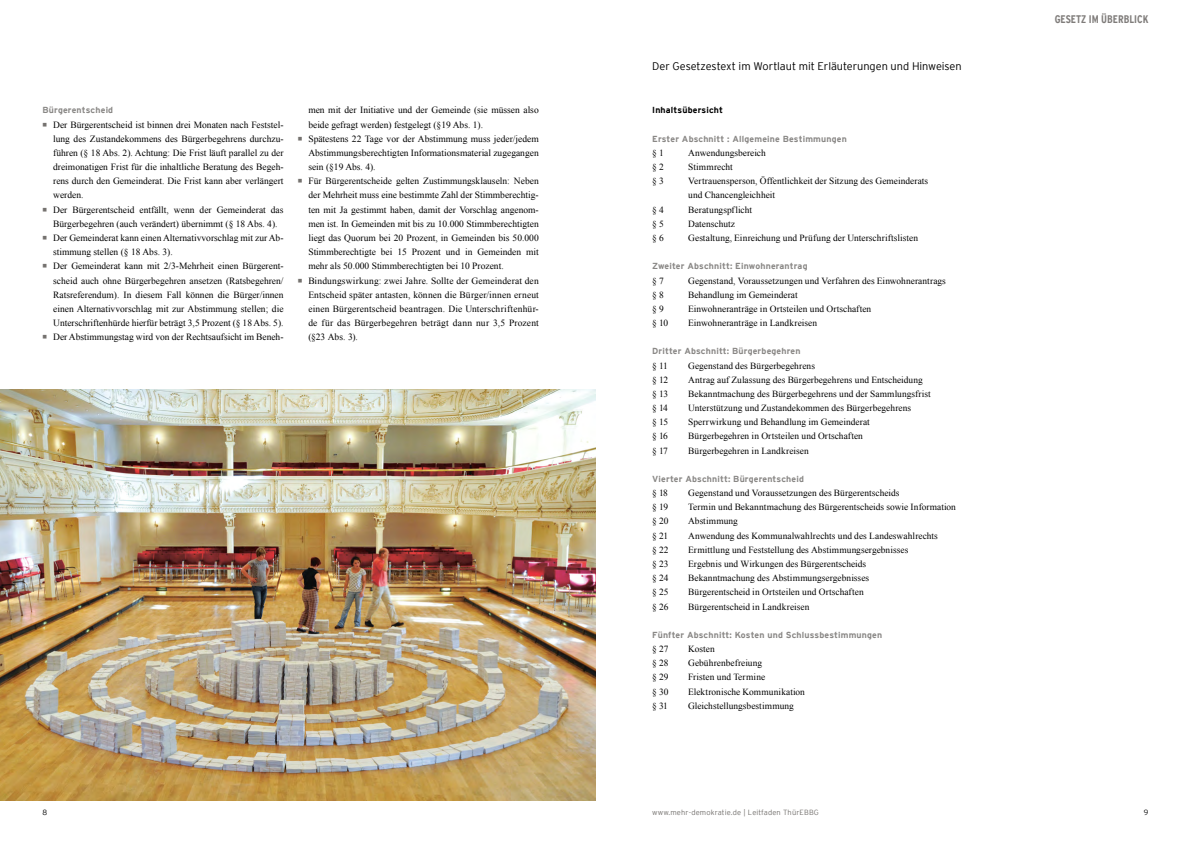
<style>
.page{position:relative;width:1191px;height:842px;background:#fff}
.page>*{position:absolute;margin:0;border:0;box-sizing:border-box;transform-origin:0 0}
.t1{font:300 11px "Interstate";letter-spacing:-.005em;color:#000}
.t2{font:700 condensed 11px "Interstate";color:#7f7c7a}
.t3{font:9.5px/14.2px "Times New Roman";color:#000;text-align:justify}
.t4{font:9.4px/14.2px "Times New Roman";color:#000}
.t5{font:700 8.8px "Interstate";letter-spacing:.02em;color:#898785}
.t6{font:700 8.8px "Interstate";letter-spacing:.02em;color:#000}
.t7{font:300 7.5px "Interstate";letter-spacing:.02em;color:#75726f}
.t8{font:300 7.5px "Interstate";color:#000}
.s1{color:#75726f}
</style>
<div class="page">
<img style="left:0;top:390px;width:595px;height:411px">
<p class="t5" style="left:43px;top:105px;width:72px">Bürgerentscheid</p>
<p class="t3" style="left:53px;top:117px;width:232px;text-indent:-11px"><span class="s1">■</span> Der Bürgerentscheid ist binnen drei Monaten nach Feststel&shy;lung des Zustandekommens des Bürgerbegehrens durchzu&shy;führen (§ 18 Abs. 2). Achtung: Die Frist läuft parallel zu der dreimonatigen Frist für die inhaltliche Beratung des Begeh&shy;rens durch den Gemeinderat. Die Frist kann aber verlängert werden.</p>
<p class="t3" style="left:43px;top:202px;width:242px;text-align:center"><span class="s1">■</span> Der Bürgerentscheid entfällt, wenn der Gemeinderat das<br>Bürgerbegehren (auch verändert) übernimmt (§ 18 Abs. 4).</p>
<p class="t3" style="left:53px;top:231px;width:232px;text-indent:-11px"><span class="s1">■</span> Der Gemeinderat kann einen Alternativvorschlag mit zur Ab&shy;stimmung stellen (§ 18 Abs. 3).</p>
<p class="t3" style="left:53px;top:259px;width:232px;text-indent:-11px"><span class="s1">■</span> Der Gemeinderat kann mit 2/3-Mehrheit einen Bürgerent&shy;scheid auch ohne Bürgerbegehren ansetzen (Ratsbegehren/ Ratsreferendum). In diesem Fall können die Bürger/innen einen Alternativvorschlag mit zur Abstimmung stellen; die Unterschriftenhürde hierfür beträgt 3,5 Prozent (§ 18 Abs. 5).</p>
<p class="t3" style="left:43px;top:330px;width:242px"><span class="s1">■</span> Der Abstimmungstag wird von der Rechtsaufsicht im Beneh-</p>
<p class="t3" style="left:308px;top:103px;width:232px">men mit der Initiative und der Gemeinde (sie müssen also beide gefragt werden) festgelegt (§19 Abs. 1).</p>
<p class="t3" style="left:308px;top:131px;width:232px;text-indent:-11px"><span class="s1">■</span> Spätestens 22 Tage vor der Abstimmung muss jeder/jedem Abstimmungsberechtigten Informationsmaterial zugegangen sein (§19 Abs. 4).</p>
<p class="t3" style="left:308px;top:174px;width:232px;text-indent:-11px"><span class="s1">■</span> Für Bürgerentscheide gelten Zustimmungsklauseln: Neben der Mehrheit muss eine bestimmte Zahl der Stimmberechtig&shy;ten mit Ja gestimmt haben, damit der Vorschlag angenom&shy;men ist. In Gemeinden mit bis zu 10.000 Stimmberechtigten liegt das Quorum bei 20 Prozent, in Gemeinden bis 50.000<br>Stimmberechtigte bei 15 Prozent und in Gemeinden mit mehr als 50.000 Stimmberechtigten bei 10 Prozent.</p>
<p class="t3" style="left:308px;top:273px;width:232px;text-indent:-11px"><span class="s1">■</span> Bindungswirkung: zwei Jahre. Sollte der Gemeinderat den Entscheid später antasten, können die Bürger/innen erneut einen Bürgerentscheid beantragen. Die Unterschriftenhür&shy;de für das Bürgerbegehren beträgt dann nur 3,5 Prozent (§23 Abs. 3).</p>
<p class="t1" style="left:652px;top:60px;width:311px">Der Gesetzestext im Wortlaut mit Erläuterungen und Hinweisen</p>
<p class="t6" style="left:652px;top:105px;width:72px">Inhaltsübersicht</p>
<p class="t5" style="left:652px;top:134px;width:196px">Erster Abschnitt : Allgemeine Bestimmungen</p>
<p class="t4" style="left:652px;top:146px;width:13px">§ 1</p>
<p class="t4" style="left:688px;top:146px;width:79px">Anwendungsbereich</p>
<p class="t4" style="left:652px;top:160px;width:13px">§ 2</p>
<p class="t4" style="left:688px;top:160px;width:46px">Stimmrecht</p>
<p class="t4" style="left:652px;top:174px;width:13px">§ 3</p>
<p class="t4" style="left:688px;top:174px;width:241px">Vertrauensperson, Öffentlichkeit der Sitzung des Gemeinderats und Chancengleichheit</p>
<p class="t4" style="left:652px;top:202px;width:13px">§ 4</p>
<p class="t4" style="left:688px;top:202px;width:65px">Beratungspflicht</p>
<p class="t4" style="left:652px;top:216px;width:13px">§ 5</p>
<p class="t4" style="left:688px;top:216px;width:48px">Datenschutz</p>
<p class="t4" style="left:652px;top:231px;width:13px">§ 6</p>
<p class="t4" style="left:688px;top:231px;width:231px">Gestaltung, Einreichung und Prüfung der Unterschriftslisten</p>
<p class="t5" style="left:652px;top:261px;width:157px">Zweiter Abschnitt: Einwohnerantrag</p>
<p class="t4" style="left:652px;top:273px;width:13px">§ 7</p>
<p class="t4" style="left:688px;top:273px;width:259px">Gegenstand, Voraussetzungen und Verfahren des Einwohnerantrags</p>
<p class="t4" style="left:652px;top:287px;width:13px">§ 8</p>
<p class="t4" style="left:688px;top:287px;width:111px">Behandlung im Gemeinderat</p>
<p class="t4" style="left:652px;top:301px;width:13px">§ 9</p>
<p class="t4" style="left:688px;top:301px;width:185px">Einwohneranträge in Ortsteilen und Ortschaften</p>
<p class="t4" style="left:652px;top:316px;width:17px">§ 10</p>
<p class="t4" style="left:688px;top:316px;width:130px">Einwohneranträge in Landkreisen</p>
<p class="t5" style="left:652px;top:346px;width:150px">Dritter Abschnitt: Bürgerbegehren</p>
<p class="t4" style="left:652px;top:358px;width:17px">§ 11</p>
<p class="t4" style="left:688px;top:358px;width:128px">Gegenstand des Bürgerbegehrens</p>
<p class="t4" style="left:652px;top:372px;width:18px">§ 12</p>
<p class="t4" style="left:688px;top:372px;width:236px">Antrag auf Zulassung des Bürgerbegehrens und Entscheidung</p>
<p class="t4" style="left:652px;top:386px;width:18px">§ 13</p>
<p class="t4" style="left:688px;top:386px;width:244px">Bekanntmachung des Bürgerbegehrens und der Sammlungsfrist</p>
<p class="t4" style="left:652px;top:401px;width:17px">§ 14</p>
<p class="t4" style="left:688px;top:401px;width:224px">Unterstützung und Zustandekommen des Bürgerbegehrens</p>
<p class="t4" style="left:652px;top:415px;width:17px">§ 15</p>
<p class="t4" style="left:688px;top:415px;width:183px">Sperrwirkung und Behandlung im Gemeinderat</p>
<p class="t4" style="left:652px;top:429px;width:17px">§ 16</p>
<p class="t4" style="left:688px;top:429px;width:176px">Bürgerbegehren in Ortsteilen und Ortschaften</p>
<p class="t4" style="left:652px;top:443px;width:17px">§ 17</p>
<p class="t4" style="left:688px;top:443px;width:122px">Bürgerbegehren in Landkreisen</p>
<p class="t5" style="left:652px;top:474px;width:153px">Vierter Abschnitt: Bürgerentscheid</p>
<p class="t4" style="left:652px;top:486px;width:17px">§ 18</p>
<p class="t4" style="left:688px;top:486px;width:213px">Gegenstand und Voraussetzungen des Bürgerentscheids</p>
<p class="t4" style="left:652px;top:500px;width:17px">§ 19</p>
<p class="t4" style="left:688px;top:500px;width:269px">Termin und Bekanntmachung des Bürgerentscheids sowie Information</p>
<p class="t4" style="left:652px;top:514px;width:18px">§ 20</p>
<p class="t4" style="left:688px;top:514px;width:51px">Abstimmung</p>
<p class="t4" style="left:652px;top:528px;width:17px">§ 21</p>
<p class="t4" style="left:688px;top:528px;width:251px">Anwendung des Kommunalwahlrechts und des Landeswahlrechts</p>
<p class="t4" style="left:652px;top:542px;width:18px">§ 22</p>
<p class="t4" style="left:688px;top:542px;width:222px">Ermittlung und Feststellung des Abstimmungsergebnisses</p>
<p class="t4" style="left:652px;top:557px;width:18px">§ 23</p>
<p class="t4" style="left:688px;top:557px;width:179px">Ergebnis und Wirkungen des Bürgerentscheids</p>
<p class="t4" style="left:652px;top:571px;width:18px">§ 24</p>
<p class="t4" style="left:688px;top:571px;width:182px">Bekanntmachung des Abstimmungsergebnisses</p>
<p class="t4" style="left:652px;top:585px;width:18px">§ 25</p>
<p class="t4" style="left:688px;top:585px;width:177px">Bürgerentscheid in Ortsteilen und Ortschaften</p>
<p class="t4" style="left:652px;top:599px;width:18px">§ 26</p>
<p class="t4" style="left:688px;top:599px;width:123px">Bürgerentscheid in Landkreisen</p>
<p class="t5" style="left:652px;top:630px;width:231px">Fünfter Abschnitt: Kosten und Schlussbestimmungen</p>
<p class="t4" style="left:652px;top:642px;width:18px">§ 27</p>
<p class="t4" style="left:688px;top:642px;width:28px">Kosten</p>
<p class="t4" style="left:652px;top:656px;width:18px">§ 28</p>
<p class="t4" style="left:688px;top:656px;width:75px">Gebührenbefreiung</p>
<p class="t4" style="left:652px;top:670px;width:18px">§ 29</p>
<p class="t4" style="left:688px;top:670px;width:78px">Fristen und Termine</p>
<p class="t4" style="left:652px;top:684px;width:18px">§ 30</p>
<p class="t4" style="left:688px;top:684px;width:118px">Elektronische Kommunikation</p>
<p class="t4" style="left:652px;top:698px;width:17px">§ 31</p>
<p class="t4" style="left:688px;top:698px;width:107px">Gleichstellungsbestimmung</p>
<p class="t2" style="left:1054px;top:13px;width:95px">GESETZ IM ÜBERBLICK</p>
<p class="t8" style="left:43px;top:808px;width:6px">8</p>
<p class="t7" style="left:652px;top:808px;width:168px">www.mehr-demokratie.de | Leitfaden ThürEBBG</p>
<p class="t8" style="left:1143px;top:808px;width:6px">9</p>
</div>
